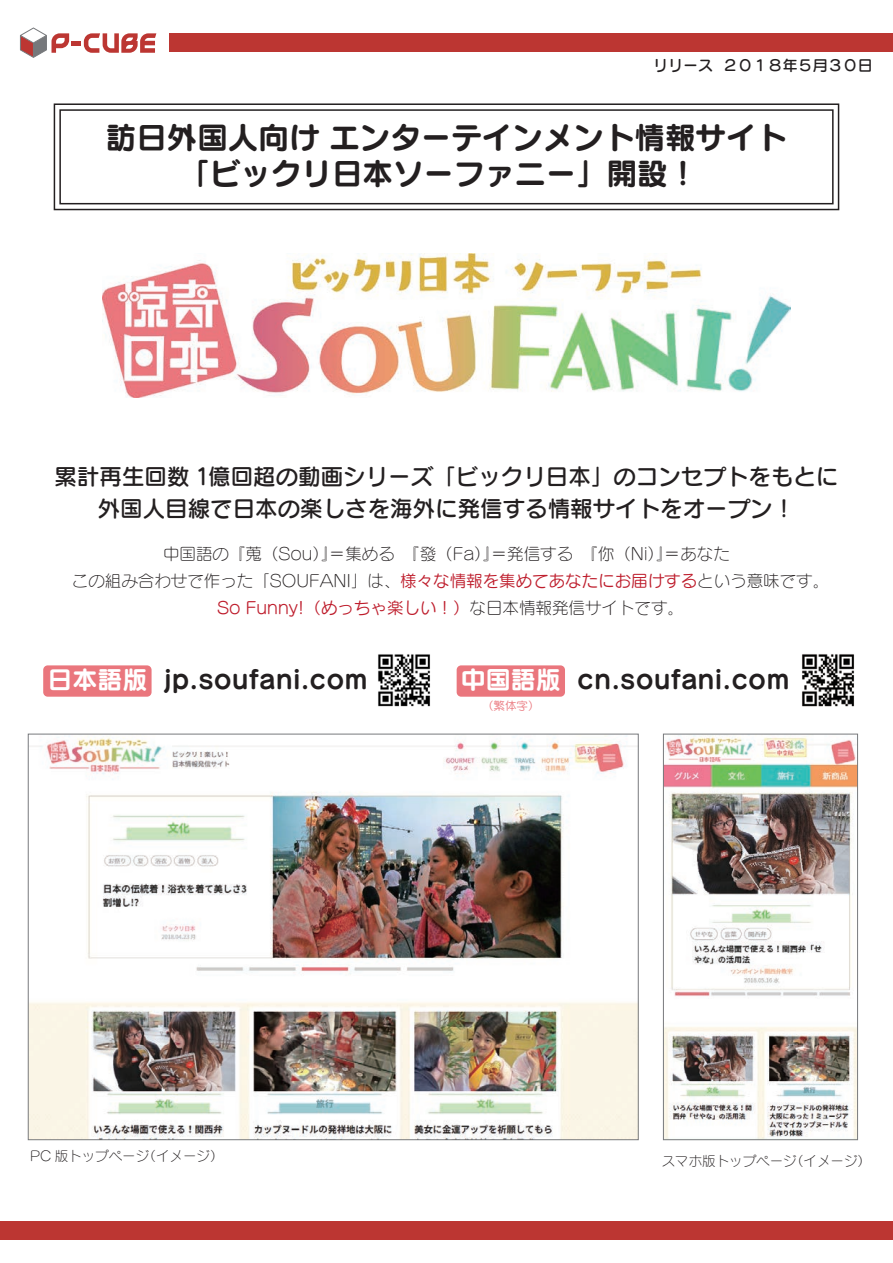
<style>
.page{position:relative;width:893px;height:1263px;background:#fff}
.page>*{position:absolute;margin:0;border:0;box-sizing:border-box;transform-origin:0 0}
.t1{font:30.45px/36.6px "Seurat Pro N B";color:#231f20;text-align:center}
.t2{font:25.05px "Seurat Pro N B";letter-spacing:.03em;color:#231f20}
.t3{font:22.5px/31.7px "Seurat Pro N DB";color:#231f20;text-align:center}
.t4{font:16.5px/27px "Seurat Pro N L";color:#231f20;text-align:center}
.t5{font:16.5px "Seurat Pro N M";color:#be1d2c}
.t6{font:15px "Seurat Pro N DB";color:#231f20}
.t7{font:13.5px "Seurat Pro N L";color:#231f20}
.t8{font:11.55px "Seurat Pro N M";color:#ea767d}
.s1{font-family:"Seurat Pro N M";color:#be1d2c}
.s2{font-family:"Seurat Pro N L";color:#231f20}
.s3{color:#fff}
</style>
<div class="page">
<img style="left:378px;top:654px;width:52px;height:53px">
<img style="left:802px;top:654px;width:52px;height:53px">
<svg style="left:84px;top:33px;width:72px;height:20px"></svg>
<hr style="left:71px;top:41px;width:10px;height:4px;background:#bc3632">
<svg style="left:20px;top:27px;width:49px;height:31px"></svg>
<div style="left:59px;top:109px;width:775px;height:95px;border:2px solid #231f20"></div>
<div style="left:54px;top:103px;width:785px;height:107px;border:2px solid #231f20"></div>
<img style="left:102px;top:253px;width:688px;height:144px">
<div style="left:43px;top:665px;width:109px;height:32px;background:#ea767d;border-radius:4px"></div>
<div style="left:457px;top:665px;width:108px;height:32px;background:#ea767d;border-radius:4px"></div>
<img style="left:30px;top:736px;width:607px;height:402px">
<img style="left:665px;top:736px;width:191px;height:402px">
<div style="left:663px;top:734px;width:195px;height:406px;border:1px solid #787a7d"></div>
<div style="left:170px;top:33px;width:723px;height:19px;background:#bc3632"></div>
<div style="left:0;top:1221px;width:893px;height:19px;background:#bc3632"></div>
<p class="t6" style="left:653px;top:56px;width:221px">リリース ２０１８年５月３０日</p>
<h1 class="t1" style="left:106px;top:117px;width:683px">訪日外国人向け エンターテインメント情報サイト「ビックリ日本ソーファニー」開設！</h1>
<h3 class="t3" style="left:55px;top:460px;width:785px">累計再生回数 1億回超の動画シリーズ「ビックリ日本」のコンセプトをもとに外国人目線で日本の楽しさを海外に発信する情報サイトをオープン！</h3>
<p class="t4" style="left:72px;top:540px;width:759px">中国語の『蒐（Sou）』＝集める　『發（Fa）』＝発信する　『你（Ni）』＝あなた<br>この組み合わせで作った「SOUFANI」は、<span class="s1">様々な情報を集めてあなたにお届けする</span>という意味です。</p>
<p class="t5" style="left:217px;top:597px;width:468px">So Funny!（めっちゃ楽しい！）<span class="s2">な日本情報発信サイトです。</span></p>
<h2 class="t2" style="left:47px;top:662px;width:322px"><span class="s3">日本語版</span> JP.SOUFANI.COM</h2>
<h2 class="t2" style="left:461px;top:662px;width:330px"><span class="s3">中国語版</span> CN.SOUFANI.COM</h2>
<p class="t8" style="left:482px;top:698px;width:59px">（繁体字）</p>
<p class="t7" style="left:30px;top:1147px;width:195px">PC 版トップページ（イメージ）</p>
<p class="t7" style="left:662px;top:1152px;width:211px">スマホ版トップページ（イメージ）</p>
</div>
